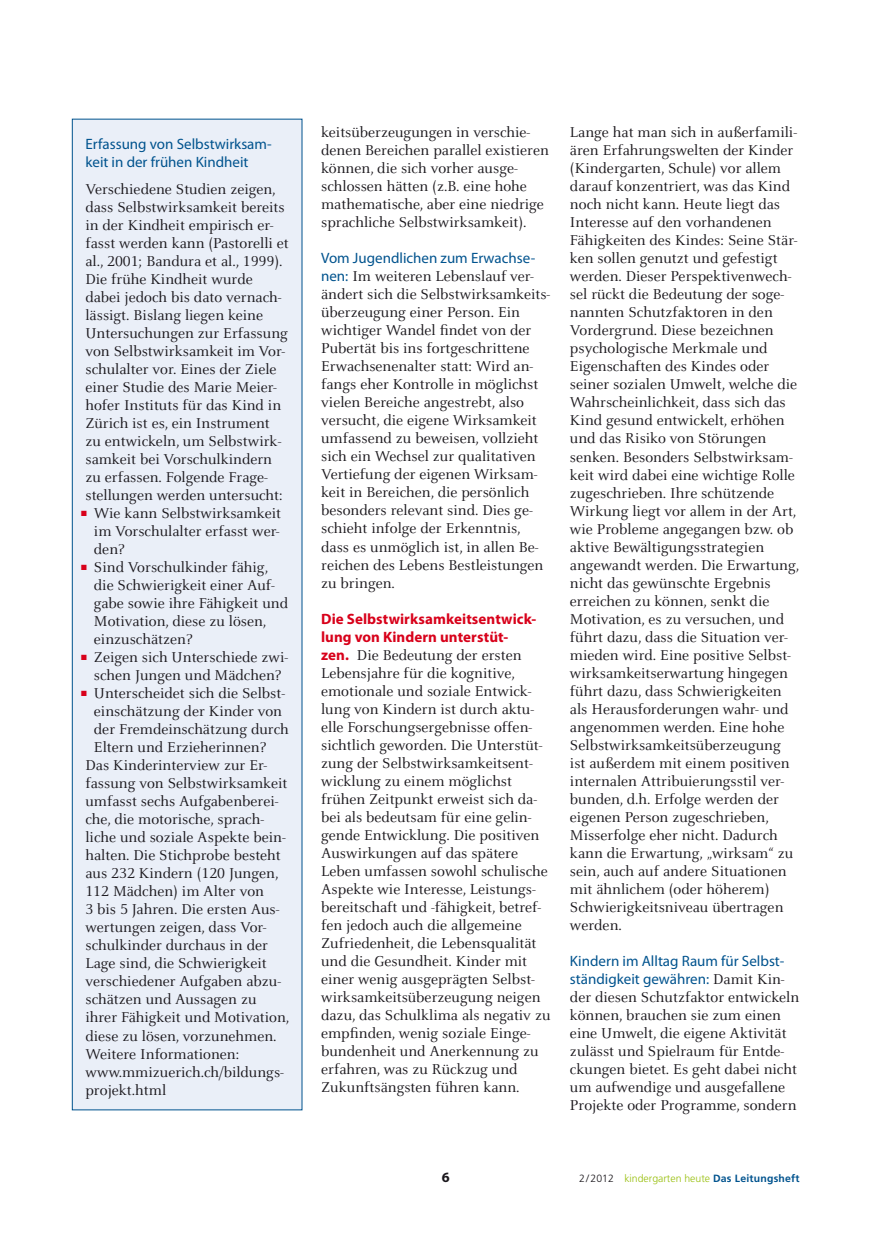
<style>
.page{position:relative;width:872px;height:1234px;background:#fff}
.page>*{position:absolute;margin:0;border:0;box-sizing:border-box;transform-origin:0 0}
.t1{font:15.75px/18px "Celeste";color:#1a171c}
.t2{font:15px/18px "Myriad Pro";color:#00538e}
.t3{font:700 15px/18px "Myriad Pro";letter-spacing:.005em;color:#d8001a}
.t4{font:700 14.25px "Myriad Pro";color:#1a171c}
.t5{font:300 10.5px "Frutiger LT Std";color:#98bf0c}
.s1{font-family:"Celeste Caps"}
.s2{color:#d8001a}
.s3{font-family:"Myriad Pro";font-size:15px;color:#00538e}
.s4{font-family:"Myriad Pro";font-weight:700;font-size:15px;color:#d8001a}
.s5{font-family:"Celeste";font-size:15.75px;color:#1a171c}
.s6{color:#1a171c}
.s7{font-weight:700;color:#00538e}
</style>
<div class="page">
<div style="left:72px;top:119px;width:230px;height:990px;background:#eaeff8"></div>
<div style="left:72px;top:119px;width:230px;height:990px;border:1px solid #00538e"></div>
<p class="t2" style="left:85px;top:134px;width:188px">Erfassung von Selbstwirksam&shy;keit in der frühen Kindheit</p>
<p class="t1" style="left:85px;top:180px;width:205px">Verschiedene Studien zeigen, dass Selbstwirksamkeit bereits in der Kindheit empirisch er&shy;fasst werden kann (Pastorelli et al., <span class="s1">2001</span>; Bandura et al., <span class="s1">1999</span>).<br>Die frühe Kindheit wurde dabei jedoch bis dato vernach&shy;lässigt. Bislang liegen keine<br>Untersuchungen zur Erfassung von Selbstwirksamkeit im Vor&shy;schulalter vor. Eines der Ziele einer Studie des Marie Meier&shy;hofer Instituts für das Kind in<br>Zürich ist es, ein Instrument zu entwickeln, um Selbstwirk&shy;samkeit bei Vorschulkindern zu erfassen. Folgende Frage&shy;stellungen werden untersucht:</p>
<p class="t1" style="left:94px;top:504px;width:189px;text-align:justify;text-indent:-13px"><span class="s2">■</span> Wie kann Selbstwirksamkeit im Vorschulalter erfasst wer&shy;den?</p>
<p class="t1" style="left:94px;top:558px;width:196px;text-indent:-13px"><span class="s2">■</span> Sind Vorschulkinder fähig, die Schwierigkeit einer Auf&shy;gabe sowie ihre Fähigkeit und<br>Motivation, diese zu lösen, einzuschätzen?</p>
<p class="t1" style="left:81px;top:648px;width:208px;text-align:center"><span class="s2">■</span> Zeigen sich Unterschiede zwi&shy;schen Jungen und Mädchen?</p>
<p class="t1" style="left:81px;top:684px;width:205px"><span class="s2">■</span> Unterscheidet sich die Selbst-</p>
<p class="t1" style="left:94px;top:702px;width:190px">einschätzung der Kinder von</p>
<p class="t1" style="left:94px;top:720px;width:196px">der Fremdeinschätzung durch</p>
<p class="t1" style="left:94px;top:738px;width:174px">Eltern und Erzieherinnen?</p>
<p class="t1" style="left:85px;top:756px;width:183px">Das Kinderinterview zur Er-</p>
<p class="t1" style="left:85px;top:774px;width:203px">fassung von Selbstwirksamkeit</p>
<p class="t1" style="left:85px;top:792px;width:194px">umfasst sechs Aufgabenberei-</p>
<p class="t1" style="left:85px;top:810px;width:180px">che, die motorische, sprach-</p>
<p class="t1" style="left:85px;top:828px;width:202px">liche und soziale Aspekte bein-</p>
<p class="t1" style="left:85px;top:846px;width:197px">halten. Die Stichprobe besteht</p>
<p class="t1" style="left:85px;top:864px;width:195px">aus <span class="s1">232</span> Kindern (<span class="s1">120</span> Jungen,</p>
<p class="t1" style="left:85px;top:882px;width:180px"><span class="s1">112</span> Mädchen) im Alter von</p>
<p class="t1" style="left:85px;top:900px;width:195px"><span class="s1">3</span> bis <span class="s1">5</span> Jahren. Die ersten Aus-</p>
<p class="t1" style="left:85px;top:918px;width:183px">wertungen zeigen, dass Vor-</p>
<p class="t1" style="left:85px;top:936px;width:184px">schulkinder durchaus in der</p>
<p class="t1" style="left:85px;top:954px;width:183px">Lage sind, die Schwierigkeit</p>
<p class="t1" style="left:85px;top:972px;width:197px">verschiedener Aufgaben abzu-</p>
<p class="t1" style="left:85px;top:990px;width:172px">schätzen und Aussagen zu</p>
<p class="t1" style="left:85px;top:1008px;width:205px">ihrer Fähigkeit und Motivation,</p>
<p class="t1" style="left:85px;top:1026px;width:193px">diese zu lösen, vorzunehmen.</p>
<p class="t1" style="left:85px;top:1044px;width:155px">Weitere Informationen:</p>
<p class="t1" style="left:85px;top:1062px;width:200px">www.mmizuerich.ch/bildungs-</p>
<p class="t1" style="left:85px;top:1080px;width:82px">projekt.html</p>
<p class="t1" style="left:321px;top:124px;width:229px">keitsüberzeugungen in verschie&shy;denen Bereichen parallel existieren können, die sich vorher ausge&shy;schlossen hätten (z.B. eine hohe mathematische, aber eine niedrige sprachliche Selbstwirksamkeit).</p>
<p class="t2" style="left:321px;top:249px;width:216px">Vom Jugendlichen zum Erwachse-</p>
<p class="t1" style="left:321px;top:268px;width:231px"><span class="s3">nen:</span> Im weiteren Lebenslauf ver&shy;ändert sich die Selbstwirksamkeits&shy;überzeugung einer Person. Ein wichtiger Wandel findet von der<br>Pubertät bis ins fortgeschrittene<br>Erwachsenenalter statt: Wird an&shy;fangs eher Kontrolle in möglichst vielen Bereiche angestrebt, also versucht, die eigene Wirksamkeit umfassend zu beweisen, vollzieht sich ein Wechsel zur qualitativen<br>Vertiefung der eigenen Wirksam&shy;keit in Bereichen, die persönlich besonders relevant sind. Dies ge&shy;schieht infolge der Erkenntnis, dass es unmöglich ist, in allen Be&shy;reichen des Lebens Bestleistungen zu bringen.</p>
<p class="t3" style="left:321px;top:609px;width:217px">Die Selbstwirksamkeitsentwick&shy;lung von Kindern unterstüt-</p>
<p class="t1" style="left:321px;top:646px;width:231px"><span class="s4">zen.</span> Die Bedeutung der ersten<br>Lebensjahre für die kognitive, emotionale und soziale Entwick&shy;lung von Kindern ist durch aktu&shy;elle Forschungsergebnisse offen&shy;sichtlich geworden. Die Unterstüt&shy;zung der Selbstwirksamkeitsent&shy;wicklung zu einem möglichst frühen Zeitpunkt erweist sich da&shy;bei als bedeutsam für eine gelin&shy;gende Entwicklung. Die positiven<br>Auswirkungen auf das spätere<br>Leben umfassen sowohl schulische<br>Aspekte wie Interesse, Leistungs&shy;bereitschaft und -fähigkeit, betref&shy;fen jedoch auch die allgemeine<br>Zufriedenheit, die Lebensqualität und die Gesundheit. Kinder mit einer wenig ausgeprägten Selbst&shy;wirksamkeitsüberzeugung neigen dazu, das Schulklima als negativ zu empfinden, wenig soziale Einge&shy;bundenheit und Anerkennung zu erfahren, was zu Rückzug und<br>Zukunftsängsten führen kann.</p>
<p class="t1" style="left:570px;top:124px;width:231px">Lange hat man sich in außerfamili&shy;ären Erfahrungswelten der Kinder (Kindergarten, Schule) vor allem darauf konzentriert, was das Kind noch nicht kann. Heute liegt das<br>Interesse auf den vorhandenen<br>Fähigkeiten des Kindes: Seine Stär&shy;ken sollen genutzt und gefestigt werden. Dieser Perspektivenwech&shy;sel rückt die Bedeutung der soge&shy;nannten Schutzfaktoren in den<br>Vordergrund. Diese bezeichnen psychologische Merkmale und<br>Eigenschaften des Kindes oder seiner sozialen Umwelt, welche die<br>Wahrscheinlichkeit, dass sich das<br>Kind gesund entwickelt, erhöhen und das Risiko von Störungen senken. Besonders Selbstwirksam&shy;keit wird dabei eine wichtige Rolle zugeschrieben. Ihre schützende<br>Wirkung liegt vor allem in der Art, wie Probleme angegangen bzw. ob aktive Bewältigungsstrategien angewandt werden. Die Erwartung, nicht das gewünschte Ergebnis erreichen zu können, senkt die<br>Motivation, es zu versuchen, und führt dazu, dass die Situation ver&shy;mieden wird. Eine positive Selbst&shy;wirksamkeitserwartung hingegen führt dazu, dass Schwierigkeiten als Herausforderungen wahr- und angenommen werden. Eine hohe<br>Selbstwirksamkeitsüberzeugung ist außerdem mit einem positiven internalen Attribuierungsstil ver&shy;bunden, d.h. Erfolge werden der eigenen Person zugeschrieben,<br>Misserfolge eher nicht. Dadurch kann die Erwartung, „wirksam“ zu sein, auch auf andere Situationen mit ähnlichem (oder höherem)<br>Schwierigkeitsniveau übertragen werden.</p>
<p class="t2" style="left:570px;top:951px;width:216px">Kindern im Alltag Raum für Selbst&shy;ständigkeit gewähren: <span class="s5">Damit Kin-</span></p>
<p class="t1" style="left:570px;top:988px;width:231px">der diesen Schutzfaktor entwickeln können, brauchen sie zum einen eine Umwelt, die eigene Aktivität zulässt und Spielraum für Entde&shy;ckungen bietet. Es geht dabei nicht um aufwendige und ausgefallene Projekte oder Programme, sondern</p>
<p class="t4" style="left:442px;top:1167px;width:9px">6</p>
<p class="t5" style="left:579px;top:1171px;width:222px"><span class="s6">2/2012</span> kindergarten heute <span class="s7">Das Leitungsheft</span></p>
</div>
